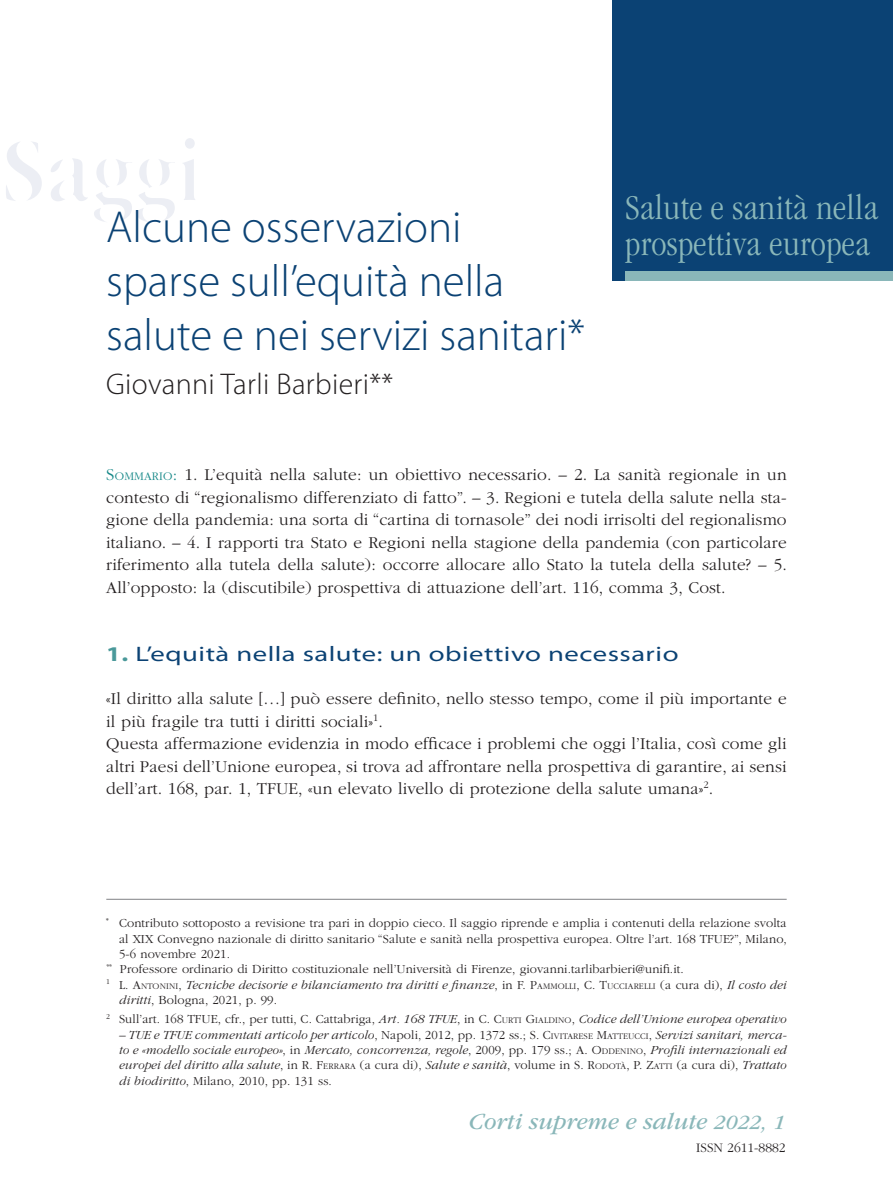
<style>
.page{position:relative;width:893px;height:1191px;background:#fff}
.page>*{position:absolute;margin:0;border:0;box-sizing:border-box;transform-origin:0 0}
.Titolo{font:300 45px/54px "Myriad Pro";color:#0b4274}
.t1{font:300 condensed 36px/36px "ITC Garamond Std";letter-spacing:.01em;color:#8ab7b9}
.autore{font:300 30px "Myriad Pro";letter-spacing:.01em;color:#231f20}
.t2{font:italic 24px "ITC Garamond Std";color:#8ab7b9}
.paragrafo{font:semi-expanded 21px "Myriad Pro";letter-spacing:.02em;color:#0b4274;scale:1.25 1}
.sommario{font:300 17.25px/22.5px "ITC Garamond Std";letter-spacing:.01em;color:#231f20;text-align:justify}
.testo{font:300 17.25px/22.5px "ITC Garamond Std";letter-spacing:.01em;color:#231f20}
.t3{font:300 13.5px "ITC Garamond Std";color:#231f20}
.note{font:italic 300 12.75px/15.3px "ITC Garamond Std";letter-spacing:.01em;color:#231f20}
.note-2{font:300 12.75px/15.3px "ITC Garamond Std";letter-spacing:.01em;color:#231f20;text-align:justify}
.note_continua{font:300 12.75px "ITC Garamond Std";letter-spacing:.01em;color:#231f20}
.s1{color:#168888}
.s2{font-size:12.15px;color:#168888}
.s3{font-weight:700;font-stretch:normal;color:#4a999a}
.s4{font-style:normal}
.s5{font-style:normal;font-size:8.85px}
.s6{font-style:italic}
.s7{font-size:8.85px}
.s8{font-style:inherit}
.s9{font-size:21px}
</style>
<div class="page">
<div style="left:612px;top:0;width:281px;height:281px;background:#0b4274"></div>
<div style="left:625px;top:271px;width:268px;height:10px;background:#8ab7b9"></div>
<hr style="left:106px;top:899px;width:681px;height:1px;background:#808285">
<p class="Titolo" style="left:106px;top:201px;width:480px">Alcune osservazioni sparse sull’equità nella salute e nei servizi sanitari*</p>
<p class="autore" style="left:106px;top:367px;width:288px">Giovanni Tarli Barbieri**</p>
<h2 class="t1" style="left:625px;top:190px;width:255px">Salute e sanità nella prospettiva europea</h2>
<p class="sommario" style="left:106px;top:464px;width:682px"><span class="s1">S</span><span class="s2">OMMARIO</span><span class="s1">:</span> 1. L’equità nella salute: un obiettivo necessario. – 2. La sanità regionale in un contesto di “regionalismo differenziato di fatto”. – 3. Regioni e tutela della salute nella sta&shy;gione della pandemia: una sorta di “cartina di tornasole” dei nodi irrisolti del regionalismo italiano. – 4. I rapporti tra Stato e Regioni nella stagione della pandemia (con particolare riferimento alla tutela della salute): occorre allocare allo Stato la tutela della salute? – 5.<br>All’opposto: la (discutibile) prospettiva di attuazione dell’art. 116, comma 3, Cost.</p>
<p class="paragrafo" style="left:106px;top:642px;width:459px"><span class="s3">1.</span> L’equità nella salute: un obiettivo necessario</p>
<p class="testo" style="left:106px;top:688px;width:682px">«Il diritto alla salute […] può essere definito, nello stesso tempo, come il più importante e il più fragile tra tutti i diritti sociali»<sup>1</sup>.</p>
<p class="testo" style="left:106px;top:733px;width:682px;text-align:justify">Questa affermazione evidenzia in modo efficace i problemi che oggi l’Italia, così come gli altri Paesi dell’Unione europea, si trova ad affrontare nella prospettiva di garantire, ai sensi dell’art. 168, par. 1, TFUE, «un elevato livello di protezione della salute umana»<sup>2</sup>.</p>
<p class="note-2" style="left:119px;top:916px;width:669px;text-indent:-13px"><sup>*</sup> Contributo sottoposto a revisione tra pari in doppio cieco. Il saggio riprende e amplia i contenuti della relazione svolta al XIX Convegno nazionale di diritto sanitario “Salute e sanità nella prospettiva europea. Oltre l’art. 168 TFUE?”, Milano, 5-6 novembre 2021.</p>
<p class="note_continua" style="left:106px;top:962px;width:579px"><sup>**</sup> Professore ordinario di Diritto costituzionale nell’Università di Firenze, giovanni.tarlibarbieri@unifi.it.</p>
<p class="note" style="left:119px;top:977px;width:669px;text-indent:-13px"><sup>1</sup> <span class="s4">L. A</span><span class="s5">NTONINI</span><span class="s4">,</span> Tecniche decisorie e bilanciamento tra diritti e finanze<span class="s4">, in F. P</span><span class="s5">AMMOLLI</span><span class="s4">, C. T</span><span class="s5">UCCIARELLI</span> <span class="s4">(a cura di),</span> Il costo dei diritti<span class="s4">, Bologna, 2021, p. 99.</span></p>
<p class="note-2" style="left:106px;top:1012px;width:682px"><sup>2</sup> Sull’art. 168 TFUE, cfr., per tutti, C. Cattabriga, <span class="s6">Art. 168 TFUE</span>, in C. C<span class="s7">URTI</span> <span class="s8">G</span><span class="s7">IALDINO</span>, <span class="s6">Codice dell’Unione europea operativo</span></p>
<p class="note" style="left:119px;top:1027px;width:669px;text-align:justify">– TUE e TFUE commentati articolo per articolo<span class="s4">, Napoli, 2012, pp. 1372 ss.; S. C</span><span class="s5">IVITARESE</span> <span class="s4">M</span><span class="s5">ATTEUCCI</span><span class="s4">,</span> Servizi sanitari, merca&shy;to e «modello sociale europeo»<span class="s4">, in</span> Mercato, concorrenza, regole<span class="s4">, 2009, pp. 179 ss.; A. O</span><span class="s5">DDENINO</span><span class="s4">,</span> Profili internazionali ed europei del diritto alla salute<span class="s4">, in R. F</span><span class="s5">ERRARA</span> <span class="s4">(a cura di),</span> Salute e sanità<span class="s4">, volume in S. R</span><span class="s5">ODOTÀ</span><span class="s4">, P. Z</span><span class="s5">ATTI</span> <span class="s4">(a cura di),</span> Trattato di biodiritto<span class="s4">, Milano, 2010, pp. 131 ss.</span></p>
<h3 class="t2" style="left:469px;top:1108px;width:318px">Corti supreme e salute <span class="s9">2022, 1</span></h3>
<p class="t3" style="left:696px;top:1140px;width:91px">ISSN 2611-8882</p>
</div>
